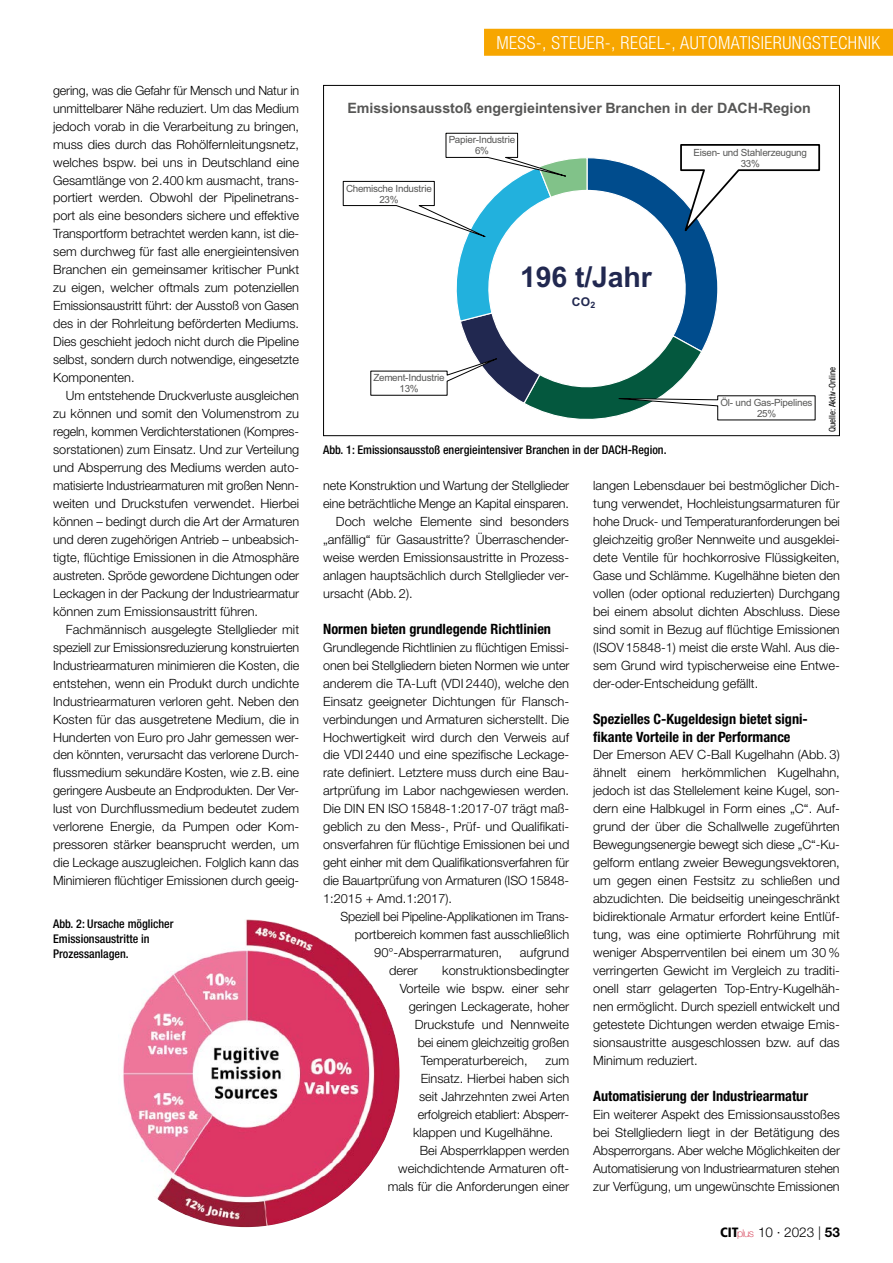
<style>
.page{position:relative;width:893px;height:1263px;background:#fff}
.page>*{position:absolute;margin:0;border:0;box-sizing:border-box;transform-origin:0 0}
.t1{font:700 28.5px "Arial";letter-spacing:-.005em;color:#212850}
.t2{font:300 condensed 18px "Helvetica Neue LT Std";letter-spacing:.025em;color:#fff}
.t3{font:700 condensed 14.25px/18px "Helvetica Neue LT Std";color:#000}
.t4{font:700 14.25px "Arial";letter-spacing:-.005em;color:#575756}
.t5{font:300 13.5px "Helvetica Neue LT Std";color:#000}
.t6{font:300 12.75px/18px "Helvetica Neue LT Std";color:#000;text-align:justify}
.t7{font:500 condensed 12px/15px "Helvetica Neue LT Std";color:#000}
.t8{font:700 12px "Arial";color:#212850}
.t9{font:9.9px/11.1px "Arial";letter-spacing:-.03em;color:#575756;text-align:center}
.t10{font:condensed 9px "Helvetica Neue LT Std";color:#000}
.s1{font-family:"Frutiger LT Std";font-weight:900;font-stretch:condensed}
.s2{font-weight:100;font-size:10.65px;color:#ce1531}
.s3{font-weight:700}
</style>
<div class="page">
<img style="left:123px;top:919px;width:277px;height:308px">
<svg style="left:343px;top:133px;width:477px;height:287px"></svg>
<div style="left:484px;top:29px;width:409px;height:27px;background:#f7a600"></div>
<p class="t6" style="left:53px;top:81px;width:248px">gering, was die Gefahr für Mensch und Natur in unmittelbarer Nähe reduziert. Um das Medium jedoch vorab in die Verarbeitung zu bringen, muss dies durch das Rohölfernleitungsnetz, welches bspw. bei uns in Deutschland eine Gesamtlänge von 2.400 km ausmacht, trans&shy;portiert werden. Obwohl der Pipelinetrans&shy;port als eine besonders sichere und effektive Transportform betrachtet werden kann, ist die&shy;sem durchweg für fast alle energieintensiven Branchen ein gemeinsamer kritischer Punkt zu eigen, welcher oftmals zum potenziellen Emissionsaustritt führt: der Ausstoß von Gasen des in der Rohrleitung beförderten Mediums.<br>Dies geschieht jedoch nicht durch die Pipeline selbst, sondern durch notwendige, eingesetzte Komponenten.</p>
<p class="t6" style="left:53px;top:386px;width:248px;text-indent:13px">Um entstehende Druckverluste ausgleichen zu können und somit den Volumenstrom zu regeln, kommen Verdichterstationen (Kompres&shy;sorstationen) zum Einsatz. Und zur Verteilung und Absperrung des Mediums werden auto&shy;matisierte Industriearmaturen mit großen Nenn&shy;weiten und Druckstufen verwendet. Hierbei können – bedingt durch die Art der Armaturen und deren zugehörigen Antrieb – unbeabsich&shy;tigte, flüchtige Emissionen in die Atmosphäre austreten. Spröde gewordene Dichtungen oder Leckagen in der Packung der Industriearmatur können zum Emissionsaustritt führen.</p>
<p class="t6" style="left:53px;top:620px;width:248px;text-indent:13px">Fachmännisch ausgelegte Stellglieder mit speziell zur Emissionsreduzierung konstruierten Industriearmaturen minimieren die Kosten, die entstehen, wenn ein Produkt durch undichte Industriearmaturen verloren geht. Neben den Kosten für das ausgetretene Medium, die in Hunderten von Euro pro Jahr gemessen wer&shy;den könnten, verursacht das verlorene Durch&shy;flussmedium sekundäre Kosten, wie z.B. eine geringere Ausbeute an Endprodukten. Der Ver&shy;lust von Durchflussmedium bedeutet zudem verlorene Energie, da Pumpen oder Kom&shy;pressoren stärker beansprucht werden, um die Leckage auszugleichen. Folglich kann das Minimieren flüchtiger Emissionen durch geeig-</p>
<p class="t7" style="left:53px;top:916px;width:122px">Abb. 2: Ursache möglicher<br>Emissionsaustritte in<br>Prozessanlagen.</p>
<h2 class="t2" style="left:496px;top:32px;width:385px">MESS-, STEUER-, REGEL-, AUTOMATISIERUNGSTECHNIK</h2>
<p class="t4" style="left:347px;top:99px;width:465px">Emissionsausstoß engergieintensiver Branchen in der DACH-Region</p>
<p class="t9" style="left:346px;top:183px;width:87px">Chemische Industrie<br>23%</p>
<p class="t9" style="left:449px;top:134px;width:68px">Papier-Industrie<br>6%</p>
<h1 class="t1" style="left:520px;top:259px;width:133px">196 t/Jahr</h1>
<p class="t8" style="left:572px;top:294px;width:25px">CO<sub>2</sub></p>
<p class="t9" style="left:373px;top:372px;width:73px">Zement-Industrie<br>13%</p>
<p class="t7" style="left:323px;top:442px;width:345px">Abb. 1: Emissionsausstoß energieintensiver Branchen in der DACH-Region.</p>
<p class="t9" style="left:693px;top:147px;width:115px">Eisen- und Stahlerzeugung<br>33%</p>
<p class="t9" style="left:720px;top:397px;width:94px">Öl- und Gas-Pipelines<br>25%</p>
<p class="t10" style="left:827px;top:432px;width:66px;rotate:-90deg">Quelle: Aktiv-Online</p>
<p class="t6" style="left:323px;top:476px;width:247px">nete Konstruktion und Wartung der Stellglieder</p>
<p class="t6" style="left:323px;top:494px;width:247px">eine beträchtliche Menge an Kapital einsparen.</p>
<p class="t6" style="left:336px;top:512px;width:235px">Doch welche Elemente sind besonders</p>
<p class="t6" style="left:323px;top:530px;width:248px">„anfällig“ für Gasaustritte? Überraschender-</p>
<p class="t6" style="left:323px;top:548px;width:248px">weise werden Emissionsaustritte in Prozess-</p>
<p class="t6" style="left:323px;top:566px;width:247px">anlagen hauptsächlich durch Stellglieder ver-</p>
<p class="t6" style="left:323px;top:584px;width:91px">ursacht (Abb. 2).</p>
<p class="t3" style="left:323px;top:619px;width:229px">Normen bieten grundlegende Richtlinien</p>
<p class="t6" style="left:323px;top:638px;width:248px">Grundlegende Richtlinien zu flüchtigen Emissi&shy;onen bei Stellgliedern bieten Normen wie unter anderem die TA-Luft (VDI 2440), welche den Einsatz geeigneter Dichtungen für Flansch&shy;verbindungen und Armaturen sicherstellt. Die Hochwertigkeit wird durch den Verweis auf die VDI 2440 und eine spezifische Leckage&shy;rate definiert. Letztere muss durch eine Bau&shy;artprüfung im Labor nachgewiesen werden.<br>Die DIN EN ISO 15848-1:2017-07 trägt maß&shy;geblich zu den Mess-, Prüf- und Qualifikati&shy;onsverfahren für flüchtige Emissionen bei und geht einher mit dem Qualifikationsverfahren für die Bauartprüfung von Armaturen (ISO 15848- 1:2015 + Amd.1:2017).</p>
<p class="t6" style="left:340px;top:907px;width:230px">Speziell bei Pipeline-Applikationen im Trans-</p>
<p class="t6" style="left:355px;top:925px;width:216px">portbereich kommen fast ausschließlich</p>
<p class="t6" style="left:374px;top:943px;width:130px">90°-Absperrarmaturen,</p>
<p class="t6" style="left:520px;top:943px;width:51px">aufgrund</p>
<p class="t6" style="left:389px;top:961px;width:30px">derer</p>
<p class="t6" style="left:442px;top:961px;width:128px">konstruktionsbedingter</p>
<p class="t6" style="left:400px;top:979px;width:171px">Vorteile wie bspw. einer sehr</p>
<p class="t6" style="left:409px;top:997px;width:162px">geringen Leckagerate, hoher</p>
<p class="t6" style="left:415px;top:1015px;width:156px">Druckstufe und Nennweite</p>
<p class="t6" style="left:418px;top:1033px;width:153px">bei einem gleichzeitig großen</p>
<p class="t6" style="left:421px;top:1051px;width:108px">Temperaturbereich,</p>
<p class="t6" style="left:546px;top:1051px;width:25px">zum</p>
<p class="t6" style="left:421px;top:1069px;width:150px">Einsatz. Hierbei haben sich</p>
<p class="t6" style="left:419px;top:1087px;width:152px">seit Jahrzehnten zwei Arten</p>
<p class="t6" style="left:418px;top:1105px;width:153px">erfolgreich etabliert: Absperr-</p>
<p class="t6" style="left:413px;top:1123px;width:142px">klappen und Kugelhähne.</p>
<p class="t6" style="left:420px;top:1141px;width:151px">Bei Absperrklappen werden</p>
<p class="t6" style="left:398px;top:1159px;width:173px">weichdichtende Armaturen oft-</p>
<p class="t6" style="left:388px;top:1177px;width:183px">mals für die Anforderungen einer</p>
<p class="t6" style="left:593px;top:476px;width:248px">langen Lebensdauer bei bestmöglicher Dich&shy;tung verwendet, Hochleistungsarmaturen für hohe Druck- und Temperaturanforderungen bei gleichzeitig großer Nennweite und ausgeklei&shy;dete Ventile für hochkorrosive Flüssigkeiten, Gase und Schlämme. Kugelhähne bieten den vollen (oder optional reduzierten) Durchgang bei einem absolut dichten Abschluss. Diese sind somit in Bezug auf flüchtige Emissionen (ISOV 15848-1) meist die erste Wahl. Aus die&shy;sem Grund wird typischerweise eine Entwe&shy;der-oder-Entscheidung gefällt.</p>
<p class="t3" style="left:593px;top:709px;width:215px">Spezielles C-Kugeldesign bietet signi&shy;fikante Vorteile in der Performance</p>
<p class="t6" style="left:593px;top:746px;width:248px">Der Emerson AEV C-Ball Kugelhahn (Abb. 3) ähnelt einem herkömmlichen Kugelhahn, jedoch ist das Stellelement keine Kugel, son&shy;dern eine Halbkugel in Form eines „C“. Auf&shy;grund der über die Schallwelle zugeführten Bewegungsenergie bewegt sich diese „C“-Ku&shy;gelform entlang zweier Bewegungsvektoren, um gegen einen Festsitz zu schließen und abzudichten. Die beidseitig uneingeschränkt bidirektionale Armatur erfordert keine Entlüf&shy;tung, was eine optimierte Rohrführung mit weniger Absperrventilen bei einem um 30 % verringerten Gewicht im Vergleich zu traditi&shy;onell starr gelagerten Top-Entry-Kugelhäh&shy;nen ermöglicht. Durch speziell entwickelt und getestete Dichtungen werden etwaige Emis&shy;sionsaustritte ausgeschlossen bzw. auf das Minimum reduziert.</p>
<p class="t3" style="left:593px;top:1086px;width:216px">Automatisierung der Industriearmatur</p>
<p class="t6" style="left:593px;top:1105px;width:248px">Ein weiterer Aspekt des Emissionsausstoßes bei Stellgliedern liegt in der Betätigung des Absperrorgans. Aber welche Möglichkeiten der Automatisierung von Industriearmaturen stehen zur Verfügung, um ungewünschte Emissionen</p>
<p class="t5" style="left:720px;top:1224px;width:121px"><span class="s1">CIT</span><span class="s2">plus</span> 10 · 2023 | <span class="s3">53</span></p>
</div>
